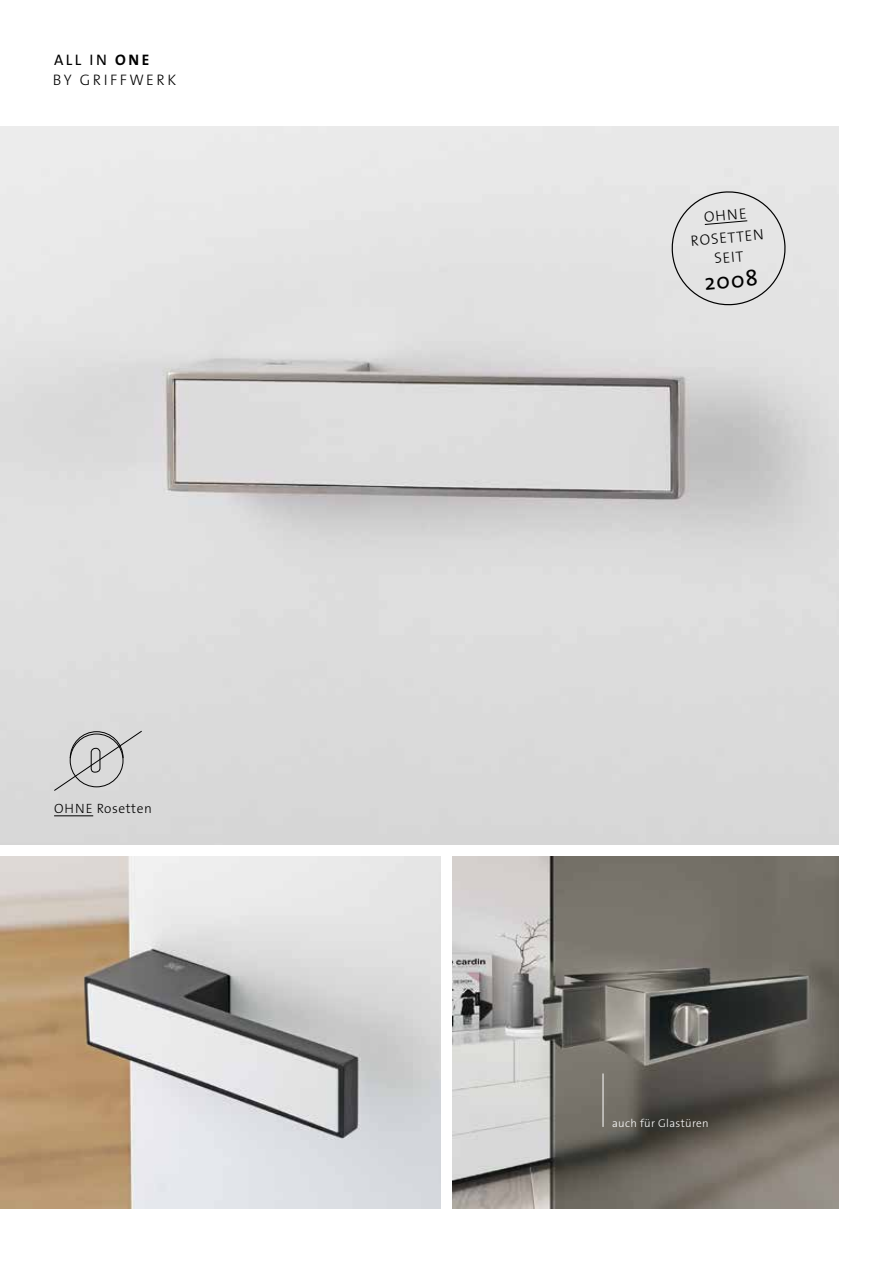
<style>
.page{position:relative;width:893px;height:1263px;background:#fff}
.page>*{position:absolute;margin:0;border:0;box-sizing:border-box;transform-origin:0 0}
.t1{font:22.5px "The Sans";color:#000}
.t2{font:300 15.3px/19.2px "The Sans Os F";letter-spacing:.16em;color:#000}
.t3{font:300 15px/22.5px "The Sans";color:#000;text-align:center}
.t4{font:300 13.5px "The Sans Os F";letter-spacing:.04em;color:#000}
.t5{font:300 11.25px "The Sans Os F";letter-spacing:.03em;color:#fff}
.s1{font-weight:400}
.s2{font-weight:700}
</style>
<div class="page">
<img style="left:0;top:127px;width:839px;height:717px">
<img style="left:0;top:857px;width:440px;height:352px">
<div style="left:670px;top:189px;width:117px;height:118px;background:#e5e5e5"></div>
<img style="left:453px;top:857px;width:386px;height:352px">
<svg style="left:54px;top:730px;width:88px;height:61px;background:#c9c9c9"></svg>
<hr style="left:54px;top:815px;width:39px;height:1px;background:#000">
<hr style="left:603px;top:1073px;width:1px;height:54px;background:#fff">
<p class="t2" style="left:53px;top:51px;width:125px"><span class="s1">ALL IN</span> <span class="s2">ONE<br></span>BY GRIFFWERK</p>
<p class="t4" style="left:54px;top:799px;width:99px">OHNE Rosetten</p>
<p class="t3" style="left:688px;top:207px;width:75px;rotate:-5deg">OHNE<br>ROSETTEN</p>
<p class="t3" style="left:713px;top:247px;width:31px;rotate:-5deg">SEIT</p>
<h1 class="t1" style="left:703px;top:264px;width:55px;rotate:-5deg">2008</h1>
<p class="t5" style="left:612px;top:1116px;width:98px">auch für Glastüren</p>
</div>
